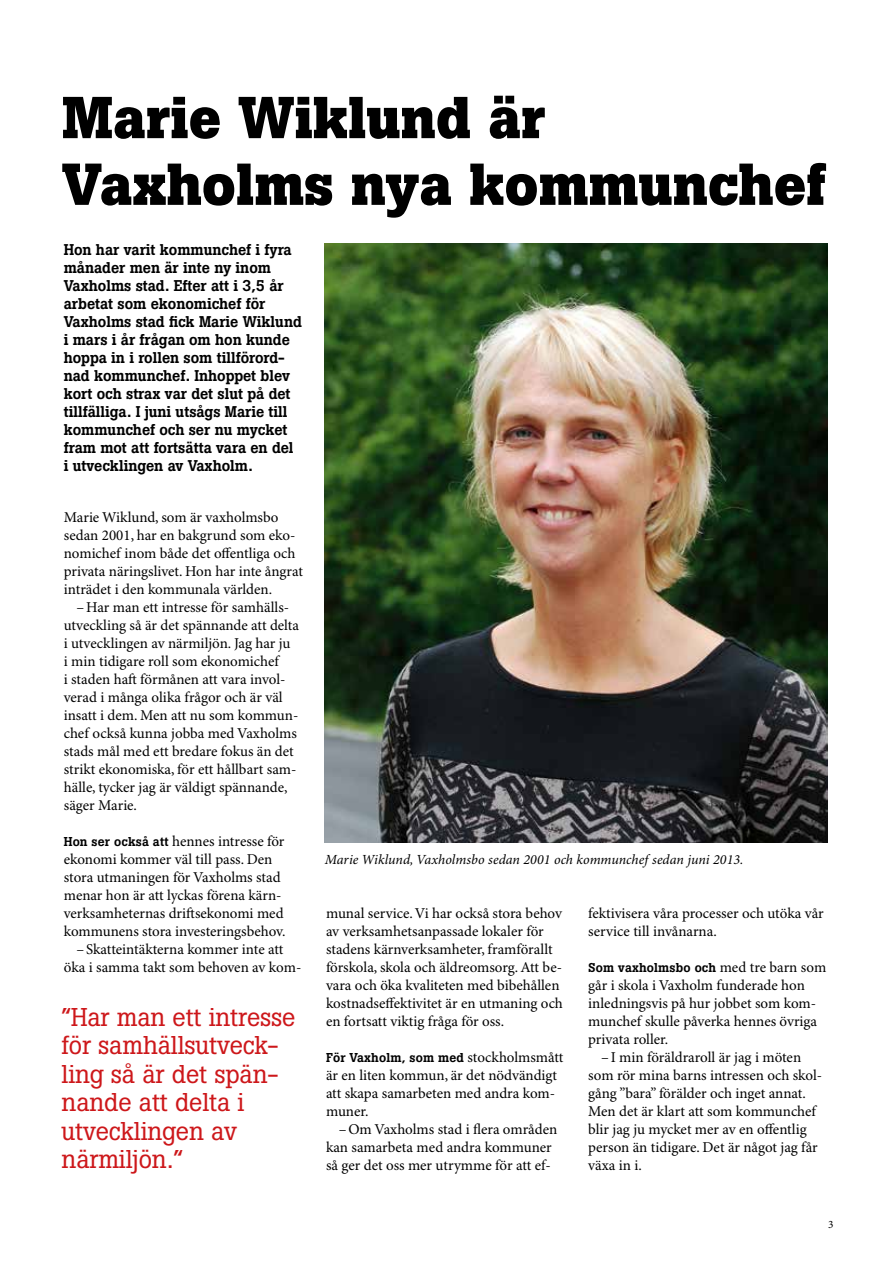
<style>
.page{position:relative;width:893px;height:1263px;background:#fff}
.page>*{position:absolute;margin:0;border:0;box-sizing:border-box;transform-origin:0 0}
.t1{font:700 58.5px/66.8px "Boton";color:#000}
.t2{font:25.5px/28.5px "Boton";letter-spacing:-.005em;color:#cd171a}
.t3{font:500 15.45px/18px "Boton";letter-spacing:-.005em;color:#000}
.t4{font:15px/18px "Minion Pro";color:#000}
.t5{font:italic 13.95px "Minion Pro";letter-spacing:.005em;color:#000}
.t6{font:500 12.75px "Boton";letter-spacing:.01em;color:#000}
.t7{font:11.25px "Minion Pro";color:#000}
.s1{font-family:"Boton";font-weight:500;font-size:12.75px}
.s2{font-family:"Minion Pro";font-weight:400;font-size:15px}
</style>
<div class="page">
<img style="left:325px;top:243px;width:503px;height:600px">
<h1 class="t1" style="left:62px;top:85px;width:766px">Marie Wiklund är<br>Vaxholms nya kommunchef</h1>
<p class="t3" style="left:64px;top:240px;width:240px">Hon har varit kommunchef i fyra månader men är inte ny inom<br>Vaxholms stad. Efter att i 3,5 år arbetat som ekonomichef för<br>Vaxholms stad fick Marie Wiklund i mars i år frågan om hon kunde hoppa in i rollen som tillförord&shy;nad kommunchef. Inhoppet blev kort och strax var det slut på det tillfälliga. I juni utsågs Marie till kommunchef och ser nu mycket fram mot att fortsätta vara en del i utvecklingen av Vaxholm.</p>
<p class="t4" style="left:64px;top:509px;width:241px">Marie Wiklund, som är vaxholmsbo sedan 2001, har en bakgrund som eko&shy;nomichef inom både det offentliga och privata näringslivet. Hon har inte ångrat inträdet i den kommunala världen.</p>
<p class="t4" style="left:64px;top:599px;width:237px;text-indent:13px">–Har man ett intresse för samhälls&shy;utveckling så är det spännande att delta i utvecklingen av närmiljön. Jag har ju<br>i min tidigare roll som ekonomichef<br>i staden haft förmånen att vara invol&shy;verad i många olika frågor och är väl insatt i dem. Men att nu som kommun&shy;chef också kunna jobba med Vaxholms stads mål med ett bredare fokus än det strikt ekonomiska, för ett hållbart sam&shy;hälle, tycker jag är väldigt spännande, säger Marie.</p>
<p class="t4" style="left:64px;top:833px;width:222px"><span class="s1">Hon ser också att</span> hennes intresse för</p>
<p class="t4" style="left:64px;top:851px;width:210px">ekonomi kommer väl till pass. Den</p>
<p class="t4" style="left:64px;top:869px;width:218px">stora utmaningen för Vaxholms stad</p>
<p class="t4" style="left:64px;top:887px;width:219px">menar hon är att lyckas förena kärn-</p>
<p class="t4" style="left:64px;top:905px;width:221px">verksamheternas driftsekonomi med</p>
<p class="t4" style="left:64px;top:923px;width:223px">kommunens stora investeringsbehov.</p>
<p class="t4" style="left:77px;top:941px;width:208px">–Skatteintäkterna kommer inte att</p>
<p class="t4" style="left:64px;top:959px;width:239px">öka i samma takt som behoven av kom-</p>
<h2 class="t2" style="left:62px;top:1002px;width:235px">”Har man ett intresse för samhällsutveck&shy;ling så är det spän&shy;nande att delta i utvecklingen av närmiljön.”</h2>
<p class="t5" style="left:325px;top:851px;width:420px">Marie Wiklund, Vaxholmsbo sedan 2001 och kommunchef sedan juni 2013.</p>
<p class="t4" style="left:326px;top:905px;width:238px">munal service. Vi har också stora behov av verksamhetsanpassade lokaler för stadens kärnverksamheter, framförallt förskola, skola och äldreomsorg. Att be&shy;vara och öka kvaliteten med bibehållen kostnadseffektivitet är en utmaning och en fortsatt viktig fråga för oss.</p>
<p class="t6" style="left:326px;top:1050px;width:239px">För Vaxholm, som med <span class="s2">stockholmsmått</span></p>
<p class="t4" style="left:326px;top:1067px;width:233px">är en liten kommun, är det nödvändigt att skapa samarbeten med andra kom&shy;muner.</p>
<p class="t4" style="left:326px;top:1121px;width:233px;text-indent:13px">–Om Vaxholms stad i flera områden kan samarbeta med andra kommuner så ger det oss mer utrymme för att ef-</p>
<p class="t4" style="left:588px;top:905px;width:237px">fektivisera våra processer och utöka vår service till invånarna.</p>
<p class="t6" style="left:588px;top:960px;width:240px">Som vaxholmsbo och <span class="s2">med tre barn som</span></p>
<p class="t4" style="left:588px;top:977px;width:230px">går i skola i Vaxholm funderade hon inledningsvis på hur jobbet som kom&shy;munchef skulle påverka hennes övriga privata roller.</p>
<p class="t4" style="left:588px;top:1049px;width:235px;text-indent:13px">–I min föräldraroll är jag i möten som rör mina barns intressen och skol&shy;gång ”bara” förälder och inget annat.<br>Men det är klart att som kommunchef blir jag ju mycket mer av en offentlig person än tidigare. Det är något jag får växa in i.</p>
<p class="t7" style="left:828px;top:1217px;width:7px">3</p>
</div>
